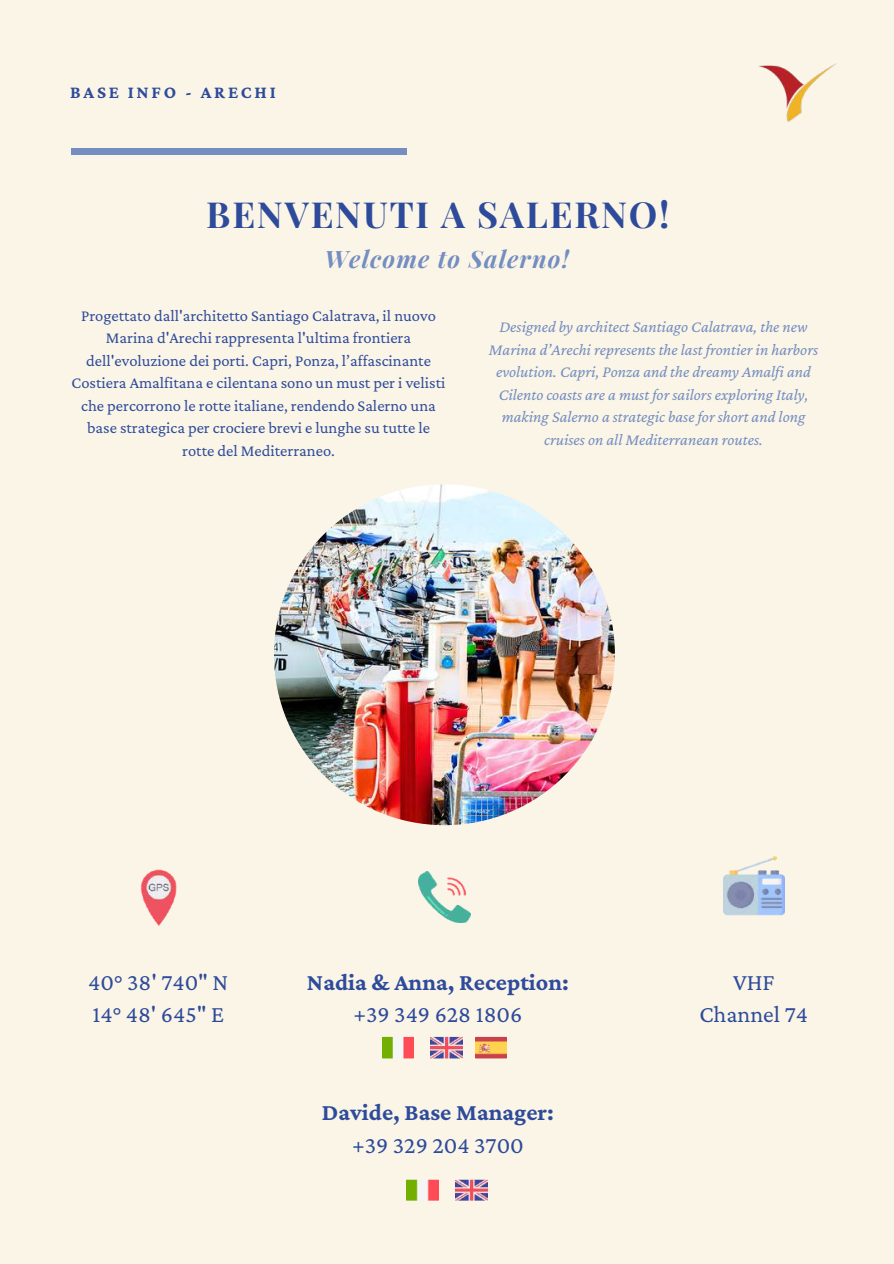
<style>
.page{position:relative;width:894px;height:1264px;background:#fff}
.page>*{position:absolute;margin:0;border:0;box-sizing:border-box;transform-origin:0 0}
.t1{font:700 36px "Playfair Display";letter-spacing:.05em;color:#2e4b9b}
.t2{font:24px/32.7px "Crimson Pro";color:#2e4b9b}
.t3{font:700 24px "Crimson Pro";color:#2e4b9b}
.t4{font:italic 700 24px "Playfair Display";letter-spacing:.05em;color:#748ec1}
.t5{font:700 18px "Crimson Pro";letter-spacing:.15em;color:#2e4b9b}
.t6{font:16.5px/22.5px "Crimson Pro";color:#2e4b9b;text-align:center}
.t7{font:italic 16.5px/22.5px "Crimson Pro";color:#748ec1;text-align:center}
</style>
<div class="page">
<div style="left:0;top:0;width:893px;height:1263px;background:#fbf5e7"></div>
<img style="left:274px;top:484px;width:340px;height:341px;border-radius:50%">
<div style="left:71px;top:149px;width:336px;height:5px;background:#748ec1"></div>
<img style="left:140px;top:869px;width:37px;height:57px">
<img style="left:723px;top:856px;width:60px;height:59px">
<img style="left:418px;top:871px;width:52px;height:51px">
<img style="left:406px;top:1179px;width:32px;height:22px">
<img style="left:455px;top:1179px;width:32px;height:22px">
<img style="left:758px;top:63px;width:78px;height:59px">
<img style="left:431px;top:1036px;width:31px;height:23px">
<img style="left:382px;top:1036px;width:31px;height:23px">
<img style="left:475px;top:1036px;width:31px;height:23px">
<p class="t5" style="left:70px;top:81px;width:207px">BASE INFO - ARECHI</p>
<h1 class="t1" style="left:206px;top:189px;width:464px">BENVENUTI A SALERNO!</h1>
<h2 class="t4" style="left:324px;top:242px;width:246px">Welcome to Salerno!</h2>
<p class="t6" style="left:72px;top:304px;width:375px">Progettato dall'architetto Santiago Calatrava, il nuovo Marina d'Arechi rappresenta l'ultima frontiera dell'evoluzione dei porti. Capri, Ponza, l’affascinante Costiera Amalfitana e cilentana sono un must per i velisti che percorrono le rotte italiane, rendendo Salerno una base strategica per crociere brevi e lunghe su tutte le rotte del Mediterraneo.</p>
<p class="t7" style="left:489px;top:315px;width:331px">Designed by architect Santiago Calatrava, the new Marina d’Arechi represents the last frontier in harbors evolution. Capri, Ponza and the dreamy Amalfi and Cilento coasts are a must for sailors exploring Italy, making Salerno a strategic basefor short and long cruises on all Mediterranean routes.</p>
<h2 class="t2" style="left:88px;top:965px;width:142px">40° 38' 740" N<br>14° 48' 645" E</h2>
<h2 class="t2" style="left:699px;top:965px;width:110px;text-align:center">VHF<br>Channel 74</h2>
<h2 class="t3" style="left:307px;top:968px;width:263px">Nadia &amp; Anna, Reception:</h2>
<h2 class="t2" style="left:353px;top:997px;width:170px">+39 349 628 1806</h2>
<h2 class="t3" style="left:322px;top:1098px;width:233px">Davide, Base Manager:</h2>
<h2 class="t2" style="left:352px;top:1128px;width:173px">+39 329 204 3700</h2>
</div>
